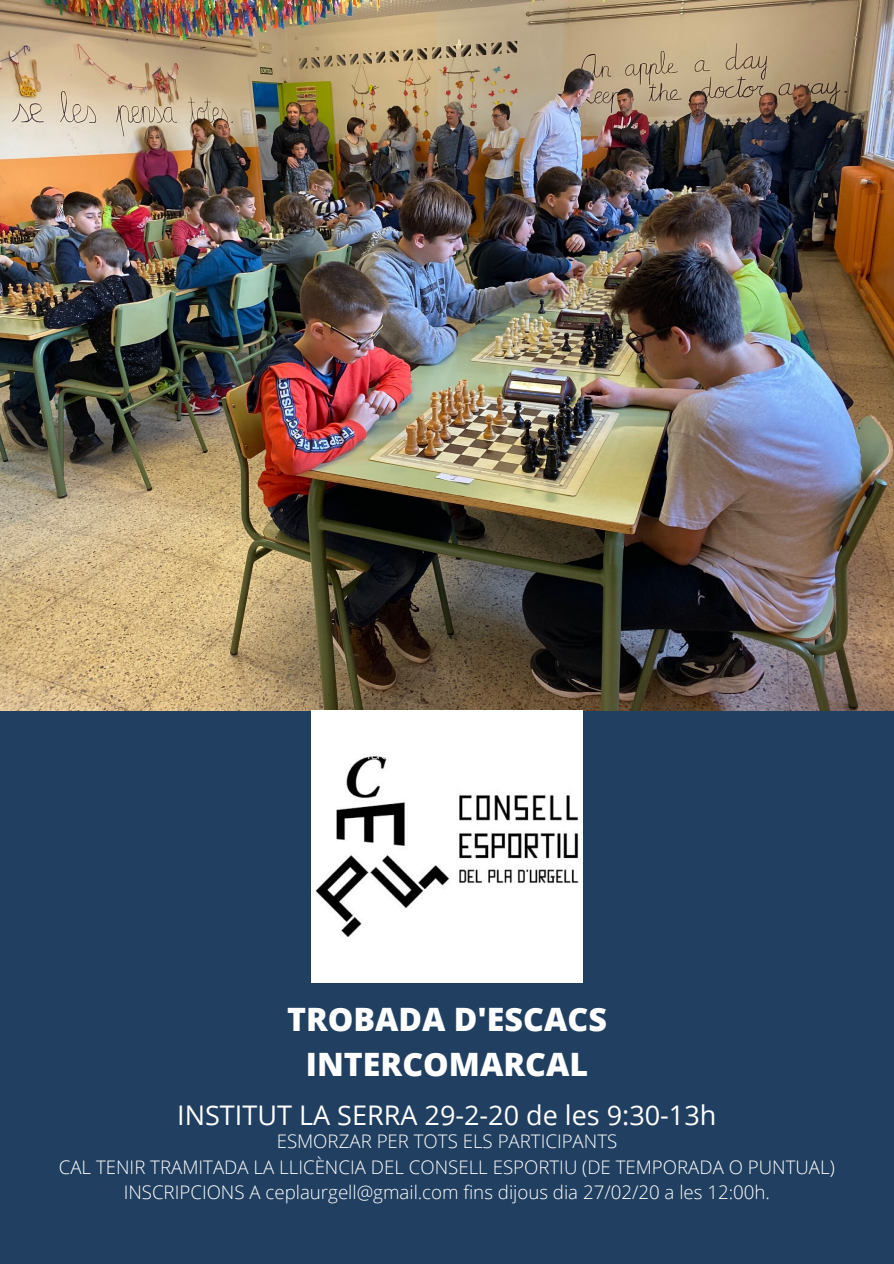
<style>
.page{position:relative;width:894px;height:1264px;background:#fff}
.page>*{position:absolute;margin:0;border:0;box-sizing:border-box;transform-origin:0 0}
.t1{font:800 32.25px/44.4px "Open Sans";color:#fff;text-align:center}
.t2{font:27px "Open Sans";color:#fff}
.t3{font:300 18.75px/25.7px "Open Sans";color:#fff;text-align:center}
</style>
<div class="page">
<div style="left:0;top:0;width:893px;height:1263px;background:#213f60"></div>
<img style="left:0;top:0;width:893px;height:710px">
<img style="left:311px;top:710px;width:272px;height:272px">
<h1 class="t1" style="left:287px;top:996px;width:321px">TROBADA D'ESCACS<br>INTERCOMARCAL</h1>
<h2 class="t2" style="left:177px;top:1095px;width:540px">INSTITUT LA SERRA 29-2-20 de les 9:30-13h</h2>
<p class="t3" style="left:59px;top:1127px;width:777px">ESMORZAR PER TOTS ELS PARTICIPANTS<br>CAL TENIR TRAMITADA LA LLICÈNCIA DEL CONSELL ESPORTIU (DE TEMPORADA O PUNTUAL)<br>INSCRIPCIONS A ceplaurgell@gmail.com fins dijous dia 27/02/20 a les 12:00h.</p>
</div>
